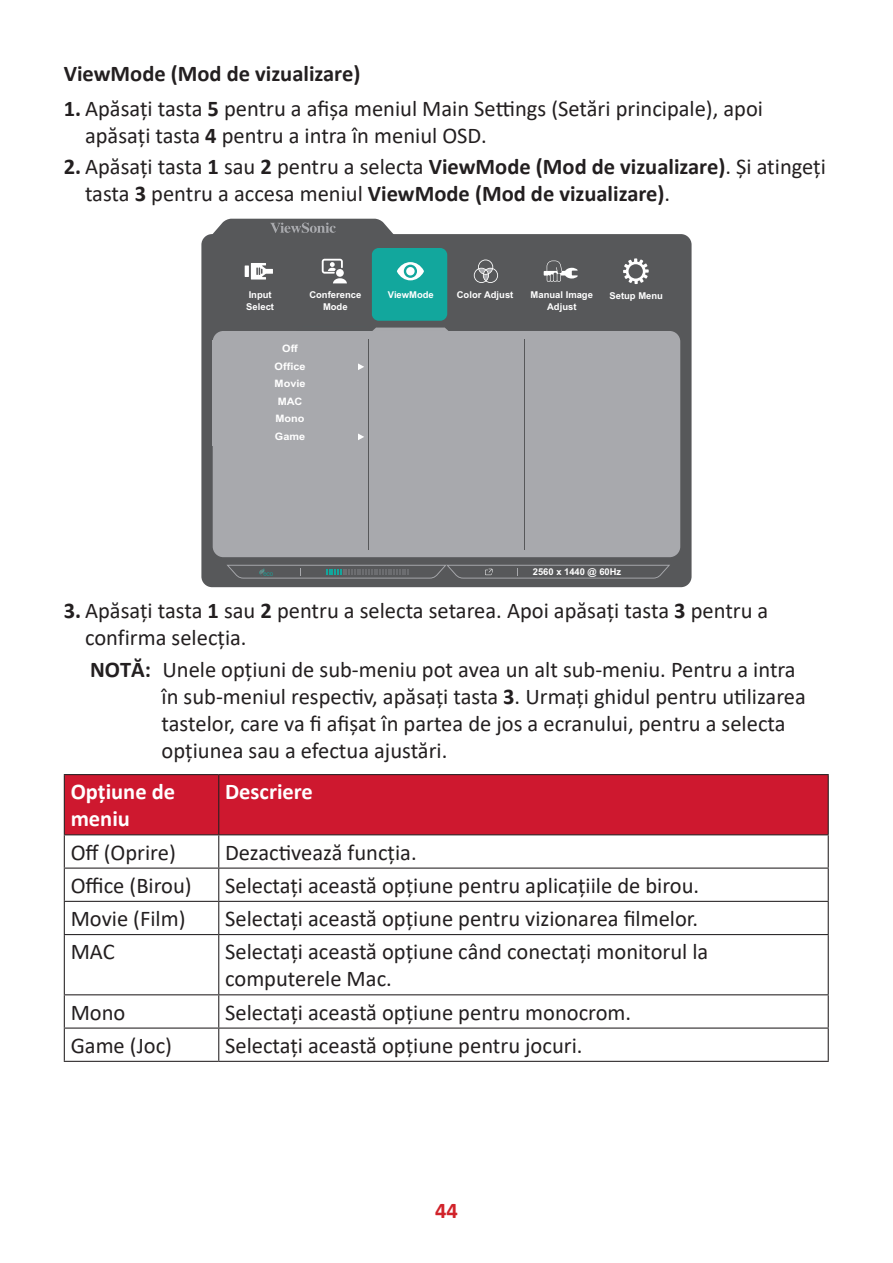
<style>
.page{position:relative;width:893px;height:1263px;background:#fff}
.page>*{position:absolute;margin:0;border:0;box-sizing:border-box;transform-origin:0 0}
.t1{font:22.5px/27px "Calibri";color:#231f20}
.t2{font:700 22.5px "Calibri";color:#231f20}
.t3{font:700 22.5px/27px "Calibri";color:#fff}
.t4{font:700 22.5px "Calibri";color:#d1232a}
.t5{font:700 10.2px/17.5px "Arial";color:#fff;text-align:center;scale:1.06 1}
.t6{font:700 9.45px/11.2px "Arial";color:#fff}
.t7{font:700 9.3px "Arial";color:#fff}
.s1{font-weight:700}
</style>
<div class="page">
<div style="left:201px;top:234px;width:491px;height:353px;background:#57585a;border-radius:11px"></div>
<div style="left:213px;top:331px;width:467px;height:226px;background:#a8a9ad;border-radius:11px"></div>
<div style="left:372px;top:248px;width:75px;height:73px;background:#12a79d;border-radius:7px"></div>
<svg style="left:358px;top:433px;width:6px;height:7px"></svg>
<hr style="left:524px;top:339px;width:1px;height:210px;background:#57585a">
<hr style="left:368px;top:339px;width:1px;height:210px;background:#57585a">
<svg style="left:208px;top:219px;width:190px;height:16px"></svg>
<svg style="left:372px;top:327px;width:76px;height:4px"></svg>
<svg style="left:227px;top:565px;width:443px;height:14px"></svg>
<svg style="left:358px;top:363px;width:6px;height:7px"></svg>
<svg style="left:623px;top:258px;width:26px;height:26px"></svg>
<svg style="left:397px;top:262px;width:27px;height:18px"></svg>
<div style="left:406px;top:267px;width:9px;height:8px;background:#fff;border-radius:50%"></div>
<svg style="left:544px;top:261px;width:34px;height:21px"></svg>
<hr style="left:245px;top:265px;width:4px;height:12px;background:#fff">
<svg style="left:251px;top:263px;width:22px;height:16px"></svg>
<svg style="left:474px;top:259px;width:24px;height:24px"></svg>
<svg style="left:322px;top:259px;width:25px;height:24px"></svg>
<div style="left:65px;top:775px;width:763px;height:59px;background:#ce182f"></div>
<hr style="left:64px;top:774px;width:155px;height:1px;background:#231f20">
<hr style="left:64px;top:775px;width:1px;height:59px;background:#231f20">
<hr style="left:219px;top:774px;width:610px;height:1px;background:#231f20">
<hr style="left:218px;top:775px;width:1px;height:59px;background:#231f20">
<hr style="left:828px;top:775px;width:1px;height:59px;background:#231f20">
<hr style="left:64px;top:834px;width:155px;height:1px;background:#231f20">
<hr style="left:64px;top:835px;width:1px;height:32px;background:#231f20">
<hr style="left:219px;top:834px;width:610px;height:1px;background:#231f20">
<hr style="left:218px;top:835px;width:1px;height:32px;background:#231f20">
<hr style="left:828px;top:835px;width:1px;height:32px;background:#231f20">
<hr style="left:64px;top:867px;width:155px;height:2px;background:#231f20">
<hr style="left:64px;top:869px;width:1px;height:32px;background:#231f20">
<hr style="left:219px;top:867px;width:610px;height:2px;background:#231f20">
<hr style="left:218px;top:869px;width:1px;height:32px;background:#231f20">
<hr style="left:828px;top:869px;width:1px;height:32px;background:#231f20">
<hr style="left:64px;top:901px;width:155px;height:1px;background:#231f20">
<hr style="left:64px;top:902px;width:1px;height:32px;background:#231f20">
<hr style="left:219px;top:901px;width:610px;height:1px;background:#231f20">
<hr style="left:218px;top:902px;width:1px;height:32px;background:#231f20">
<hr style="left:828px;top:902px;width:1px;height:32px;background:#231f20">
<hr style="left:64px;top:934px;width:155px;height:1px;background:#231f20">
<hr style="left:64px;top:935px;width:1px;height:59px;background:#231f20">
<hr style="left:219px;top:934px;width:610px;height:1px;background:#231f20">
<hr style="left:218px;top:935px;width:1px;height:59px;background:#231f20">
<hr style="left:828px;top:935px;width:1px;height:59px;background:#231f20">
<hr style="left:64px;top:994px;width:155px;height:1px;background:#231f20">
<hr style="left:64px;top:995px;width:1px;height:32px;background:#231f20">
<hr style="left:219px;top:994px;width:610px;height:1px;background:#231f20">
<hr style="left:218px;top:995px;width:1px;height:32px;background:#231f20">
<hr style="left:828px;top:995px;width:1px;height:32px;background:#231f20">
<hr style="left:64px;top:1027px;width:155px;height:1px;background:#231f20">
<hr style="left:64px;top:1028px;width:1px;height:33px;background:#231f20">
<hr style="left:219px;top:1027px;width:610px;height:1px;background:#231f20">
<hr style="left:218px;top:1028px;width:1px;height:33px;background:#231f20">
<hr style="left:828px;top:1028px;width:1px;height:33px;background:#231f20">
<hr style="left:64px;top:1061px;width:155px;height:1px;background:#231f20">
<hr style="left:219px;top:1061px;width:610px;height:1px;background:#231f20">
<p class="t2" style="left:64px;top:57px;width:298px">ViewMode (Mod de vizualizare)</p>
<p class="t1" style="left:85px;top:95px;width:680px;text-indent:-21px"><span class="s1">1.</span> Apăsați tasta <span class="s1">5</span> pentru a afișa meniul Main Settings (Setări principale), apoi apăsați tasta <span class="s1">4</span> pentru a intra în meniul OSD.</p>
<p class="t1" style="left:85px;top:153px;width:742px;text-indent:-21px"><span class="s1">2.</span> Apăsați tasta <span class="s1">1</span> sau <span class="s1">2</span> pentru a selecta <span class="s1">ViewMode (Mod de vizualizare)</span>. Și atingeți tasta <span class="s1">3</span> pentru a accesa meniul <span class="s1">ViewMode (Mod de vizualizare)</span>.</p>
<p class="t6" style="left:246px;top:290px;width:29px">Input<br>Select</p>
<p class="t6" style="left:309px;top:290px;width:53px;text-align:center">Conference<br>Mode</p>
<p class="t5" style="left:275px;top:340px;width:31px">Off<br>Office<br>Movie<br>MAC<br>Mono<br>Game</p>
<p class="t6" style="left:388px;top:290px;width:47px">ViewMode</p>
<p class="t6" style="left:457px;top:290px;width:58px">Color Adjust</p>
<p class="t6" style="left:531px;top:289px;width:64px">Manual Image</p>
<p class="t6" style="left:609px;top:290px;width:55px">Setup Menu</p>
<p class="t6" style="left:547px;top:301px;width:31px">Adjust</p>
<p class="t7" style="left:533px;top:565px;width:90px">2560 x 1440 @ 60Hz</p>
<p class="t1" style="left:85px;top:597px;width:685px;text-indent:-21px"><span class="s1">3.</span> Apăsați tasta <span class="s1">1</span> sau <span class="s1">2</span> pentru a selecta setarea. Apoi apăsați tasta <span class="s1">3</span> pentru a confirma selecția.</p>
<p class="t1" style="left:162px;top:655px;width:646px;text-indent:-71px"><span class="s1">NOTĂ:</span> Unele opțiuni de sub-meniu pot avea un alt sub-meniu. Pentru a intra în sub-meniul respectiv, apăsați tasta <span class="s1">3</span>. Urmați ghidul pentru utilizarea tastelor, care va fi afișat în partea de jos a ecranului, pentru a selecta opțiunea sau a efectua ajustări.</p>
<p class="t3" style="left:71px;top:778px;width:106px">Opțiune de meniu</p>
<p class="t3" style="left:225px;top:778px;width:89px">Descriere</p>
<p class="t1" style="left:71px;top:838px;width:107px">Off (Oprire)</p>
<p class="t1" style="left:225px;top:838px;width:193px">Dezactivează funcția.</p>
<p class="t1" style="left:71px;top:871px;width:123px">Office (Birou)</p>
<p class="t1" style="left:225px;top:871px;width:476px">Selectați această opțiune pentru aplicațiile de birou.</p>
<p class="t1" style="left:71px;top:904px;width:116px">Movie (Film)</p>
<p class="t1" style="left:225px;top:904px;width:475px">Selectați această opțiune pentru vizionarea filmelor.</p>
<p class="t1" style="left:71px;top:938px;width:46px">MAC</p>
<p class="t1" style="left:225px;top:938px;width:485px">Selectați această opțiune când conectați monitorul la computerele Mac.</p>
<p class="t1" style="left:71px;top:998px;width:56px">Mono</p>
<p class="t1" style="left:225px;top:998px;width:408px">Selectați această opțiune pentru monocrom.</p>
<p class="t1" style="left:71px;top:1031px;width:103px">Game (Joc)</p>
<p class="t1" style="left:225px;top:1031px;width:359px">Selectați această opțiune pentru jocuri.</p>
<p class="t4" style="left:435px;top:1194px;width:24px">44</p>
</div>
